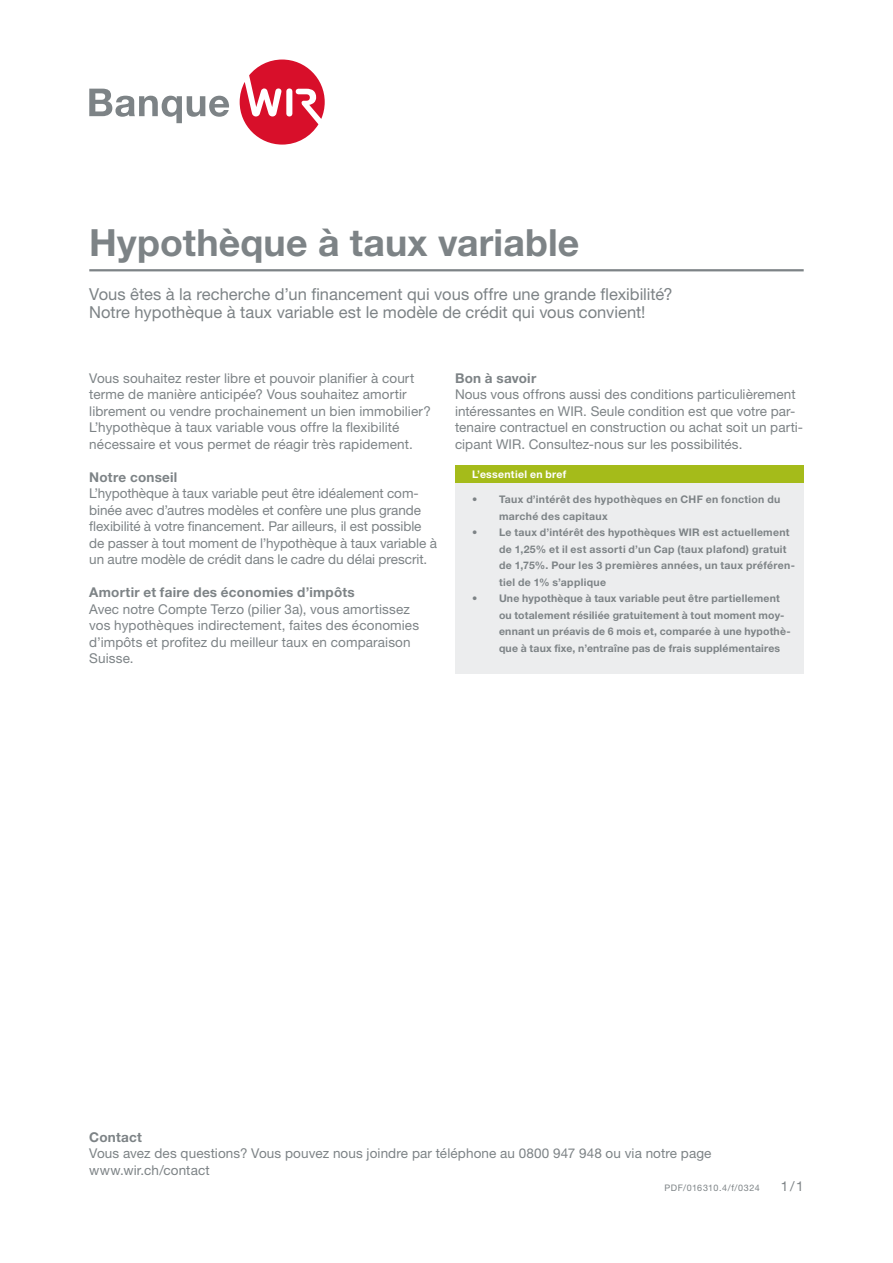
<style>
.page{position:relative;width:893px;height:1263px;background:#fff}
.page>*{position:absolute;margin:0;border:0;box-sizing:border-box;transform-origin:0 0}
.t1{font:700 37.5px "Helvetica Neue LT Pro";letter-spacing:.005em;color:#7d8386}
.t2{font:16.5px/18.1px "Helvetica Neue LT Pro";color:#7d8386}
.t3{font:13.5px/16.5px "Helvetica Neue LT Pro";letter-spacing:.005em;color:#7d8386}
.t4{font:700 13.5px "Helvetica Neue LT Pro";letter-spacing:.02em;color:#7d8386}
.t5{font:700 10.5px/16.5px "Helvetica Neue LT Pro";letter-spacing:.025em;color:#7d8386}
.t6{font:700 10.5px "Helvetica Neue LT Pro";letter-spacing:.03em;color:#fff}
.t7{font:9px "Helvetica Neue LT Pro";letter-spacing:.05em;color:#7d8386}
</style>
<div class="page">
<hr style="left:89px;top:269px;width:715px;height:2px;background:#7d8386">
<div style="left:455px;top:465px;width:349px;height:18px;background:#a5bb1a"></div>
<div style="left:455px;top:483px;width:349px;height:191px;background:#ecedee"></div>
<svg style="left:240px;top:60px;width:85px;height:85px"></svg>
<svg style="left:89px;top:89px;width:140px;height:34px"></svg>
<h1 class="t1" style="left:89px;top:220px;width:492px">Hypothèque à taux variable</h1>
<p class="t2" style="left:89px;top:285px;width:585px">Vous êtes à la recherche d’un financement qui vous offre une grande flexibilité?<br>Notre hypothèque à taux variable est le modèle de crédit qui vous convient!</p>
<p class="t3" style="left:89px;top:369px;width:343px">Vous souhaitez rester libre et pouvoir planifier à court terme de manière anticipée? Vous souhaitez amortir librement ou vendre prochainement un bien immobilier?<br>L’hypothèque à taux variable vous offre la flexibilité nécessaire et vous permet de réagir très rapidement.</p>
<p class="t4" style="left:89px;top:468px;width:90px">Notre conseil</p>
<p class="t3" style="left:89px;top:485px;width:349px">L’hypothèque à taux variable peut être idéalement com&shy;binée avec d’autres modèles et confère une plus grande flexibilité à votre financement. Par ailleurs, il est possible de passer à tout moment de l’hypothèque à taux variable à un autre modèle de crédit dans le cadre du délai prescrit.</p>
<p class="t4" style="left:89px;top:584px;width:267px">Amortir et faire des économies d’impôts</p>
<p class="t3" style="left:89px;top:600px;width:331px">Avec notre Compte Terzo (pilier 3a), vous amortissez vos hypothèques indirectement, faites des économies d’impôts et profitez du meilleur taux en comparaison Suisse.</p>
<p class="t4" style="left:455px;top:369px;width:83px">Bon à savoir</p>
<p class="t3" style="left:455px;top:386px;width:350px">Nous vous offrons aussi des conditions particulièrement intéressantes en WIR. Seule condition est que votre par&shy;tenaire contractuel en construction ou achat soit un parti&shy;cipant WIR. Consultez-nous sur les possibilités.</p>
<p class="t6" style="left:472px;top:468px;width:96px">L’essentiel en bref</p>
<p class="t5" style="left:499px;top:491px;width:283px;text-indent:-27px">• Taux d’intérêt des hypothèques en CHF en fonction du marché des capitaux</p>
<p class="t5" style="left:499px;top:524px;width:298px;text-indent:-27px">• Le taux d’intérêt des hypothèques WIR est actuellement de 1,25% et il est assorti d’un Cap (taux plafond) gratuit de 1,75%. Pour les 3 premières années, un taux préféren&shy;tiel de 1% s’applique</p>
<p class="t5" style="left:499px;top:590px;width:293px;text-indent:-27px">• Une hypothèque à taux variable peut être partiellement ou totalement résiliée gratuitement à tout moment moy&shy;ennant un préavis de 6 mois et, comparée à une hypothè&shy;que à taux fixe, n’entraîne pas de frais supplémentaires</p>
<p class="t4" style="left:89px;top:1128px;width:54px">Contact</p>
<p class="t3" style="left:89px;top:1145px;width:624px">Vous avez des questions? Vous pouvez nous joindre par téléphone au 0800 947 948 ou via notre page www.wir.ch/contact</p>
<p class="t7" style="left:664px;top:1182px;width:97px">PDF/016310.4/f/0324</p>
<p class="t3" style="left:781px;top:1178px;width:24px">1/1</p>
</div>
